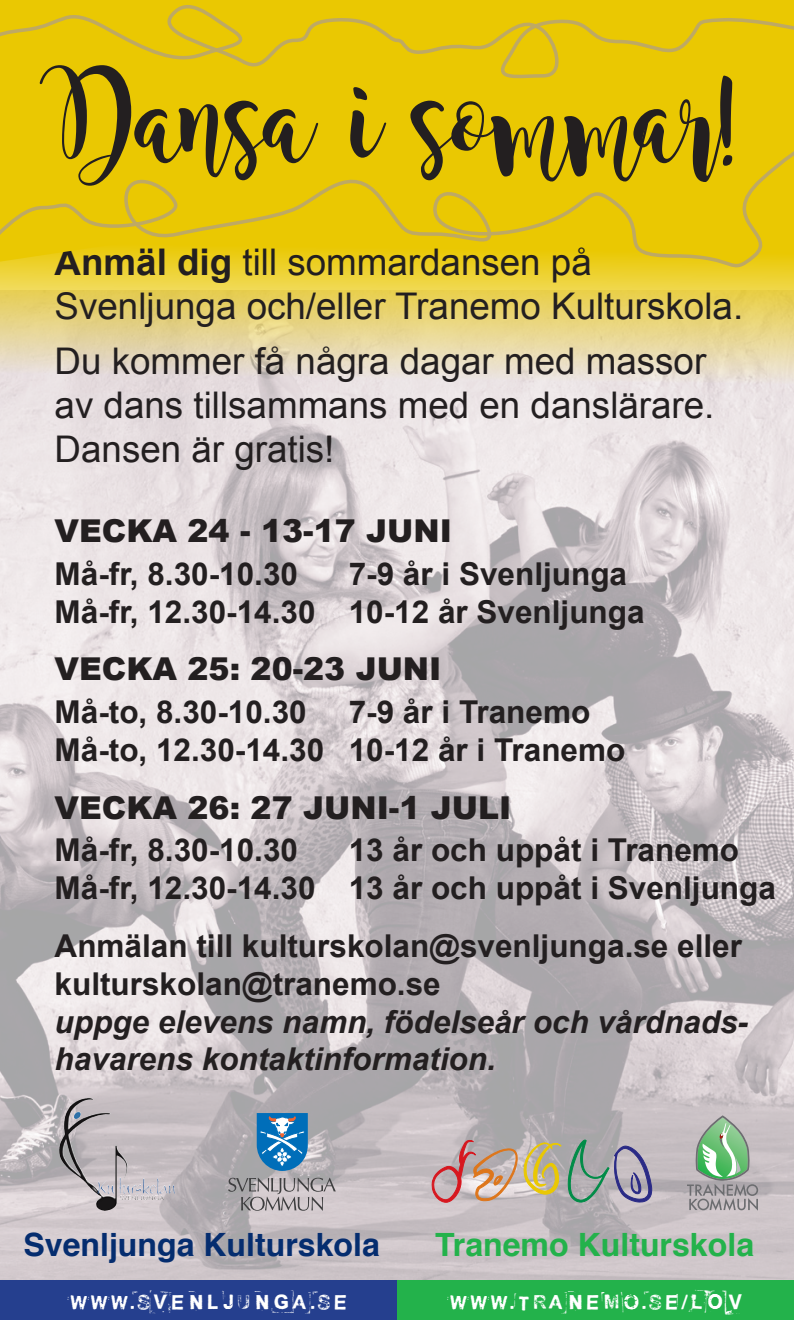
<style>
.page{position:relative;width:794px;height:1320px;background:#fff}
.page>*{position:absolute;margin:0;border:0;box-sizing:border-box;transform-origin:0 0}
.t1{font:87.5px "Magnolia Sky";letter-spacing:-.04em;color:#231f20}
.t2{font:36.75px/44.1px "Arial";color:#231f20}
.t3{font:700 32.2px "Helvetica";color:#052d6f}
.t4{font:700 32.2px "Helvetica";color:#23b24b}
.t5{font:700 31.5px/37.8px "Arial";color:#231f20}
.t6{font:italic 700 31.5px/37.8px "Arial";color:#231f20}
.t7{font:900 31.5px "Arial";color:#231f20}
.t8{font:28px "Breakonthrough";color:#fff}
.s1{font-weight:700}
</style>
<div class="page">
<img style="left:0;top:392px;width:794px;height:888px">
<svg style="left:0;top:81px;width:794px;height:311px;background:#e8d266"></svg>
<img style="left:59px;top:1098px;width:43px;height:111px">
<svg style="left:228px;top:1177px;width:108px;height:33px;background:#aba5a8"></svg>
<svg style="left:257px;top:1113px;width:51px;height:58px;background:#3f8bc1"></svg>
<svg style="left:687px;top:1115px;width:71px;height:95px;background:#a2b6a4"></svg>
<svg style="left:432px;top:1139px;width:129px;height:64px;background:#c7ad9b"></svg>
<svg style="left:567px;top:1139px;width:85px;height:64px;background:#98a0a7"></svg>
<div style="left:0;top:1280px;width:397px;height:40px;background:#253f8e"></div>
<div style="left:397px;top:1280px;width:397px;height:40px;background:#23b24b"></div>
<svg style="left:0;top:133px;width:794px;height:145px;background:#e8c80b"></svg>
<svg style="left:0;top:0;width:794px;height:81px;background:#e7c508"></svg>
<p class="t1" style="left:55px;top:76px;width:686px">Dansa i sommar!</p>
<p class="t2" style="left:55px;top:241px;width:690px"><span class="s1">Anmäl dig</span> till sommardansen på<br>Svenljunga och/eller Tranemo Kulturskola.</p>
<p class="t2" style="left:55px;top:339px;width:661px">Du kommer få några dagar med massor av dans tillsammans med en danslärare.<br>Dansen är gratis!</p>
<p class="t7" style="left:55px;top:508px;width:399px">VECKA 24 - 13-17 JUNI</p>
<p class="t5" style="left:55px;top:556px;width:245px">Må-fr, 8.30-10.30</p>
<p class="t5" style="left:349px;top:556px;width:280px">7-9 år i Svenljunga</p>
<p class="t5" style="left:55px;top:594px;width:591px">Må-fr, 12.30-14.30 10-12 år Svenljunga</p>
<p class="t7" style="left:55px;top:646px;width:388px">VECKA 25: 20-23 JUNI</p>
<p class="t5" style="left:55px;top:694px;width:254px">Må-to, 8.30-10.30</p>
<p class="t5" style="left:349px;top:694px;width:243px">7-9 år i Tranemo</p>
<p class="t5" style="left:55px;top:732px;width:572px">Må-to, 12.30-14.30 10-12 år i Tranemo</p>
<p class="t7" style="left:55px;top:784px;width:458px">VECKA 26: 27 JUNI-1 JULI</p>
<p class="t5" style="left:55px;top:832px;width:245px">Må-fr, 8.30-10.30</p>
<p class="t5" style="left:349px;top:832px;width:392px">13 år och uppåt i Tranemo</p>
<p class="t5" style="left:55px;top:870px;width:723px">Må-fr, 12.30-14.30 13 år och uppåt i Svenljunga</p>
<p class="t5" style="left:55px;top:928px;width:689px">Anmälan till kulturskolan@svenljunga.se eller kulturskolan@tranemo.se</p>
<p class="t6" style="left:55px;top:1003px;width:695px">uppge elevens namn, födelseår och vårdnads&shy;havarens kontaktinformation.</p>
<p class="t3" style="left:23px;top:1218px;width:358px">Svenljunga Kulturskola</p>
<p class="t4" style="left:435px;top:1218px;width:320px">Tranemo Kulturskola</p>
<p class="t8" style="left:68px;top:1282px;width:282px">WWW.SVENLJUNGA.SE</p>
<p class="t8" style="left:447px;top:1282px;width:298px">WWW.TRANEMO.SE/lov</p>
</div>
